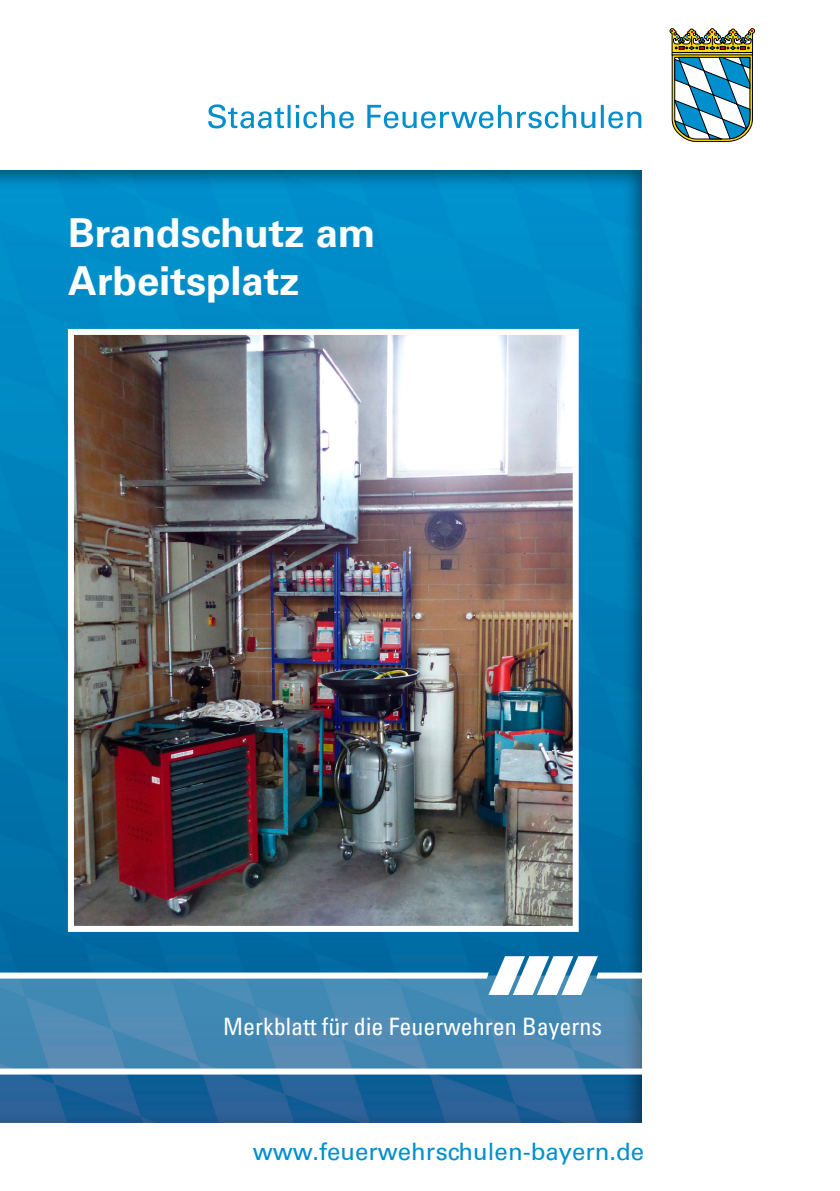
<style>
.page{position:relative;width:840px;height:1191px;background:#fff}
.page>*{position:absolute;margin:0;border:0;box-sizing:border-box;transform-origin:0 0}
.t1{font:700 40px/48px "Univers LT Pro 65";color:#fff}
.t2{font:condensed 24px "Univers LT Pro";color:#fff}
.t3{font:24px "Univers LT Pro 55 Roman";color:#008fcd}
</style>
<div class="page">
<div style="left:0;top:156px;width:658px;height:968px;background:#000;opacity:.43"></div>
<svg style="left:0;top:975px;width:641px;height:93px;background:#4a8ab3"></svg>
<div style="left:0;top:1068px;width:667px;height:6px;background:#fff"></div>
<div style="left:0;top:972px;width:487px;height:6px;background:#fff"></div>
<div style="left:597px;top:972px;width:69px;height:6px;background:#fff"></div>
<svg style="left:488px;top:956px;width:109px;height:39px"></svg>
<img style="left:75px;top:336px;width:496px;height:589px">
<div style="left:68px;top:329px;width:510px;height:603px;border:6px solid #fff"></div>
<svg style="left:208px;top:104px;width:433px;height:24px"></svg>
<svg style="left:669px;top:28px;width:85px;height:114px"></svg>
<h1 class="t1" style="left:68px;top:207px;width:309px">Brandschutz am<br>Arbeitsplatz</h1>
<p class="t2" style="left:223px;top:1011px;width:380px">Merkblatt für die Feuerwehren Bayerns</p>
<p class="t3" style="left:253px;top:1134px;width:392px">www.feuerwehrschulen-bayern.de</p>
</div>
